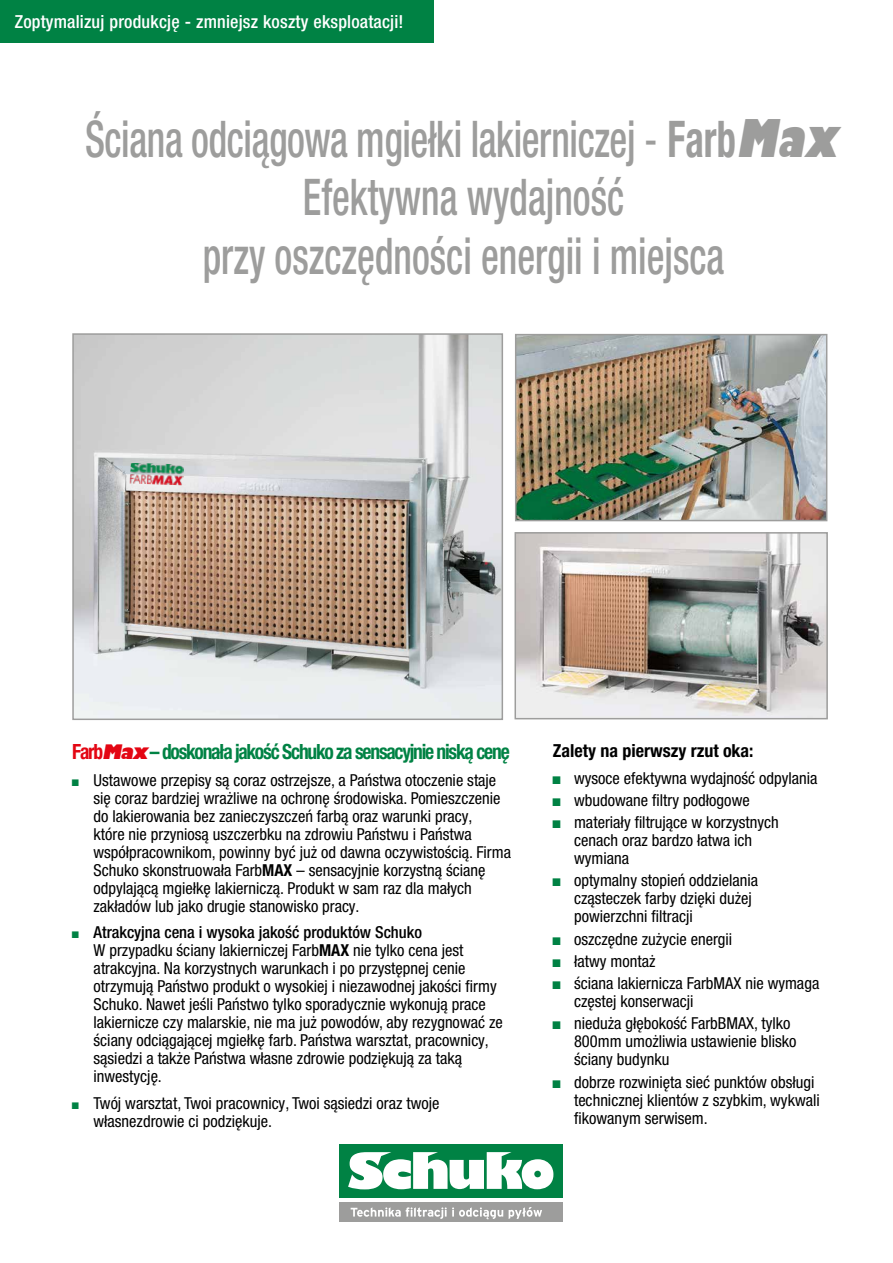
<style>
.page{position:relative;width:893px;height:1263px;background:#fff}
.page>*{position:absolute;margin:0;border:0;box-sizing:border-box;transform-origin:0 0}
.t1{font:500 condensed 50.7px/58.5px "Helvetica Neue LT Pro";color:#9d9d9c;text-align:center;scale:.76 1}
.t2{font:700 condensed 21px "Helvetica Neue LT Pro";letter-spacing:-.06em;color:#008244;scale:.93 1}
.t3{font:500 condensed 18px "Helvetica Neue LT Pro";letter-spacing:.01em;color:#fff}
.t4{font:700 condensed 18px "Helvetica Neue LT Pro";color:#000}
.t5{font:condensed 16.5px/18px "Helvetica Neue LT Pro";color:#000}
.s1{font-weight:400}
.s2{font-weight:700}
.s3{font-family:"Gill Sans";font-weight:800;font-style:italic;font-stretch:normal}
.s4{color:#e30613}
.s5{font-family:"Gill Sans";font-weight:800;font-style:italic;font-stretch:normal;font-size:19.5px;color:#e30613}
.s6{font-family:"Arial Narrow";font-stretch:normal;font-size:14.25px;color:#008244}
.s7{font-weight:500}
.s8{font-family:"Arial Narrow";font-stretch:normal;color:#008244}
</style>
<div class="page">
<div style="left:0;top:0;width:433px;height:43px;background:#008244"></div>
<div style="left:339px;top:1143px;width:224px;height:54px;background:#008244"></div>
<div style="left:339px;top:1202px;width:224px;height:19px;background:#9d9d9c"></div>
<svg style="left:348px;top:1152px;width:205px;height:37px"></svg>
<svg style="left:509px;top:1207px;width:33px;height:12px"></svg>
<svg style="left:351px;top:1207px;width:152px;height:12px"></svg>
<img style="left:518px;top:337px;width:306px;height:181px">
<div style="left:515px;top:334px;width:312px;height:187px;border:2px solid #9d9d9c"></div>
<img style="left:517px;top:535px;width:308px;height:181px">
<div style="left:514px;top:532px;width:314px;height:187px;border:2px solid #9d9d9c"></div>
<img style="left:75px;top:336px;width:425px;height:381px">
<div style="left:72px;top:333px;width:431px;height:387px;border:2px solid #9d9d9c"></div>
<img style="left:130px;top:463px;width:54px;height:22px">
<p class="t3" style="left:15px;top:11px;width:390px">Zoptymalizuj produkcję - zmniejsz koszty eksploatacji!</p>
<h1 class="t1" style="left:85px;top:109px;width:1005px">Ściana odciągowa mgiełki lakierniczej <span class="s1">-</span> <span class="s2">Farb</span><span class="s3">Max<br></span>Efektywna wydajność<br>przy oszczędności energii i miejsca</h1>
<p class="t2" style="left:72px;top:739px;width:472px"><span class="s4">Farb</span><span class="s5">Max</span>– doskonała jakość Schuko za sensacyjnie niską cenę</p>
<p class="t5" style="left:94px;top:771px;width:419px;text-indent:-21px"><span class="s6">■</span> Ustawowe przepisy są coraz ostrzejsze, a Państwa otoczenie staje się coraz bardziej wrażliwe na ochronę środowiska. Pomieszczenie do lakierowania bez zanieczyszczeń farbą oraz warunki pracy,<br>które nie przyniosą uszczerbku na zdrowiu Państwu i Państwa współpracownikom, powinny być już od dawna oczywistością. Firma Schuko skonstruowała Farb<span class="s2">MAX</span> – sensacyjnie korzystną ścianę odpylającą mgiełkę lakierniczą. Produkt w sam raz dla małych zakładów lub jako drugie stanowisko pracy.</p>
<p class="t5" style="left:94px;top:923px;width:411px;text-indent:-21px"><span class="s6">■</span> <span class="s7">Atrakcyjna cena i wysoka jakość produktów Schuko<br></span>W przypadku ściany lakierniczej Farb<span class="s2">MAX</span> nie tylko cena jest atrakcyjna. Na korzystnych warunkach i po przystępnej cenie otrzymują Państwo produkt o wysokiej i niezawodnej jakości firmy Schuko. Nawet jeśli Państwo tylko sporadycznie wykonują prace lakiernicze czy malarskie, nie ma już powodów, aby rezygnować ze ściany odciągającej mgiełkę farb. Państwa warsztat, pracownicy, sąsiedzi a także Państwa własne zdrowie podziękują za taką inwestycję.</p>
<p class="t5" style="left:94px;top:1094px;width:347px;text-indent:-21px"><span class="s6">■</span> Twój warsztat, Twoi pracownicy, Twoi sąsiedzi oraz twoje własnezdrowie ci podziękuje.</p>
<p class="t4" style="left:553px;top:740px;width:202px">Zalety na pierwszy rzut oka:</p>
<p class="t5" style="left:553px;top:768px;width:266px"><span class="s8">■</span> wysoce efektywna wydajność odpylania</p>
<p class="t5" style="left:553px;top:791px;width:198px"><span class="s8">■</span> wbudowane filtry podłogowe</p>
<p class="t5" style="left:574px;top:813px;width:206px;text-indent:-21px"><span class="s8">■</span> materiały filtrujące w korzystnych cenach oraz bardzo łatwa ich wymiana</p>
<p class="t5" style="left:574px;top:871px;width:185px;text-indent:-21px"><span class="s8">■</span> optymalny stopień oddzielania cząsteczek farby dzięki dużej powierzchni filtracji</p>
<p class="t5" style="left:553px;top:929px;width:181px"><span class="s8">■</span> oszczędne zużycie energii</p>
<p class="t5" style="left:553px;top:952px;width:104px"><span class="s8">■</span> łatwy montaż</p>
<p class="t5" style="left:574px;top:974px;width:247px;text-indent:-21px"><span class="s8">■</span> ściana lakiernicza FarbMAX nie wymaga częstej konserwacji</p>
<p class="t5" style="left:574px;top:1014px;width:224px;text-indent:-21px"><span class="s8">■</span> nieduża głębokość FarbBMAX, tylko<br>800mm umożliwia ustawienie blisko ściany budynku</p>
<p class="t5" style="left:574px;top:1073px;width:247px;text-indent:-21px"><span class="s8">■</span> dobrze rozwinięta sieć punktów obsługi technicznej klientów z szybkim, wykwali fikowanym serwisem.</p>
</div>
